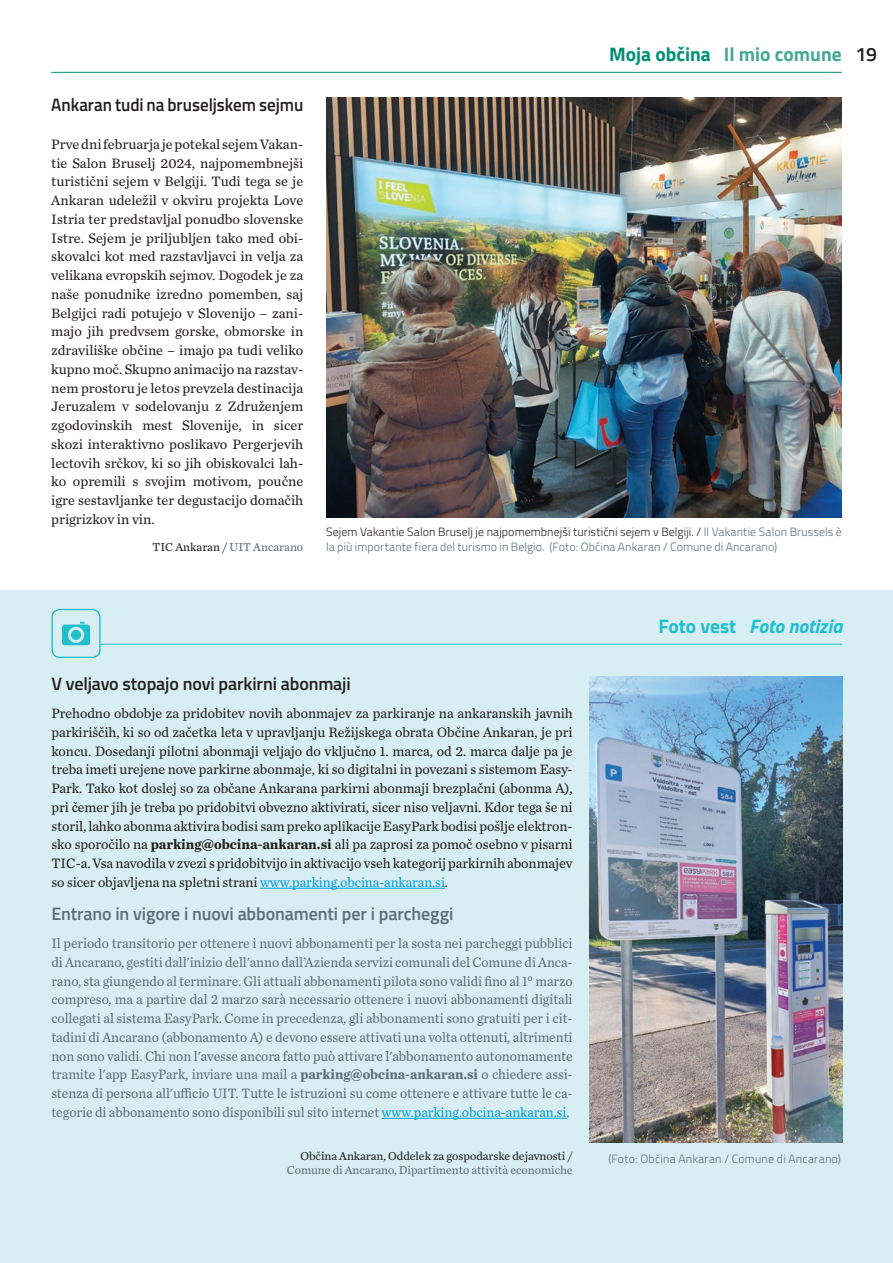
<style>
.page{position:relative;width:893px;height:1263px;background:#fff}
.page>*{position:absolute;margin:0;border:0;box-sizing:border-box;transform-origin:0 0}
.t1{font:700 19.5px "Titillium";color:#46a796}
.t2{font:italic 700 19.5px "Titillium";color:#21bece}
.t3{font:600 18px "Titillium";letter-spacing:-.005em;color:#5c6f78}
.t4{font:600 18px "Titillium";letter-spacing:-.005em;color:#231f20}
.t5{font:600 18px "Titillium";letter-spacing:-.005em;color:#231f20;scale:.95 1}
.t6{font:14.25px/18.8px "Chronicle Text G2";letter-spacing:-.005em;color:#231f20;text-align:justify}
.t7{font:14.25px/18.8px "Chronicle Text G2";letter-spacing:-.005em;color:#5c6f78;text-align:justify;scale:.96 1}
.t8{font:300 12px/14.4px "Titillium";letter-spacing:.01em;color:#5c6f78}
.t9{font:12px "Chronicle Text G2";letter-spacing:-.005em;color:#231f20}
.t10{font:12px "Chronicle Text G2";letter-spacing:-.005em;color:#5c6f78}
.s1{color:#5c6f78}
.s2{color:#009175}
.s3{font-weight:600;color:#231f20}
.s4{color:#231f20}
.s5{font-style:normal}
.s6{font-weight:700}
.s7{color:#009de0}
</style>
<div class="page">
<hr style="left:51px;top:72px;width:791px;height:1px;background:#009175">
<img style="left:326px;top:98px;width:516px;height:419px">
<div style="left:0;top:591px;width:893px;height:672px;background:#d7eff3"></div>
<hr style="left:260px;top:888px;width:185px;height:1px;background:#009de0">
<hr style="left:382px;top:1118px;width:184px;height:1px;background:#009de0">
<hr style="left:100px;top:644px;width:742px;height:1px;background:#21bece">
<svg style="left:62px;top:621px;width:28px;height:24px"></svg>
<div style="left:51px;top:609px;width:50px;height:49px;border:1px solid #21bece;border-radius:8px"></div>
<img style="left:590px;top:677px;width:252px;height:466px">
<p class="t5" style="left:51px;top:91px;width:267px">Ankaran tudi na bruseljskem sejmu</p>
<p class="t6" style="left:51px;top:134px;width:254px">Prve dni februarja je potekal sejem Vakan&shy;tie Salon Bruselj 2024, najpomembnejši turistični sejem v Belgiji. Tudi tega se je Ankaran udeležil v okviru projekta Love Istria ter predstavljal ponudbo slovenske Istre. Sejem je priljubljen tako med obi&shy;skovalci kot med razstavljavci in velja za velikana evropskih sejmov. Dogodek je za naše ponudnike izredno pomemben, saj Belgijci radi potujejo v Slovenijo – zani&shy;majo jih predvsem gorske, obmorske in zdraviliške občine – imajo pa tudi veliko kupno moč. Skupno animacijo na razstav&shy;nem prostoru je letos prevzela destinacija Jeruzalem v sodelovanju z Združenjem zgodovinskih mest Slovenije, in sicer skozi interaktivno poslikavo Pergerjevih lectovih srčkov, ki so jih obiskovalci lah&shy;ko opremili s svojim motivom, poučne igre sestavljanke ter degustacijo domačih prigrizkov in vin.</p>
<p class="t9" style="left:153px;top:538px;width:152px">TIC Ankaran / <span class="s1">UIT Ancarano</span></p>
<h1 class="t1" style="left:609px;top:40px;width:270px"><span class="s2">Moja občina</span> Il mio comune <span class="s3">19</span></h1>
<p class="t8" style="left:326px;top:524px;width:517px"><span class="s4">Sejem Vakantie Salon Bruselj je najpomembnejši turistični sejem v Belgiji. /</span> Il Vakantie Salon Brussels è la più importante fiera del turismo in Belgio. (Foto: Občina Ankaran / Comune di Ancarano)</p>
<h1 class="t2" style="left:658px;top:611px;width:185px"><span class="s5">Foto vest</span> Foto notizia</h1>
<p class="t4" style="left:51px;top:670px;width:301px">V veljavo stopajo novi parkirni abonmaji</p>
<p class="t6" style="left:51px;top:703px;width:523px">Prehodno obdobje za pridobitev novih abonmajev za parkiranje na ankaranskih javnih parkiriščih, ki so od začetka leta v upravljanju Režijskega obrata Občine Ankaran, je pri koncu. Dosedanji pilotni abonmaji veljajo do vključno 1. marca, od 2. marca dalje pa je treba imeti urejene nove parkirne abonmaje, ki so digitalni in povezani s sistemom Easy-Park. Tako kot doslej so za občane Ankarana parkirni abonmaji brezplačni (abonma A), pri čemer jih je treba po pridobitvi obvezno aktivirati, sicer niso veljavni. Kdor tega še ni storil, lahko abonma aktivira bodisi sam preko aplikacije EasyPark bodisi pošlje elektron&shy;sko sporočilo na <span class="s6">parking@obcina-ankaran.si</span> ali pa zaprosi za pomoč osebno v pisarni TIC-a. Vsa navodila v zvezi s pridobitvijo in aktivacijo vseh kategorij parkirnih abonmajev so sicer objavljena na spletni strani <span class="s7">www.parking.obcina-ankaran.si</span>.</p>
<p class="t3" style="left:51px;top:900px;width:403px">Entrano in vigore i nuovi abbonamenti per i parcheggi</p>
<p class="t7" style="left:51px;top:933px;width:544px">Il periodo transitorio per ottenere i nuovi abbonamenti per la sosta nei parcheggi pubblici di Ancarano, gestiti dall'inizio dell'anno dall’Azienda servizi comunali del Comune di Anca&shy;rano, sta giungendo al terminare. Gli attuali abbonamenti pilota sono validi fino al 1° marzo compreso, ma a partire dal 2 marzo sarà necessario ottenere i nuovi abbonamenti digitali collegati al sistema EasyPark. Come in precedenza, gli abbonamenti sono gratuiti per i cit&shy;tadini di Ancarano (abbonamento A) e devono essere attivati una volta ottenuti, altrimenti non sono validi. Chi non l'avesse ancora fatto può attivare l'abbonamento autonomamente tramite l'app EasyPark, inviare una mail a <span class="s6">parking@obcina-ankaran.si</span> o chiedere assi&shy;stenza di persona all'ufficio UIT. Tutte le istruzioni su come ottenere e attivare tutte le ca&shy;tegorie di abbonamento sono disponibili sul sito internet <span class="s7">www.parking.obcina-ankaran.si</span>.</p>
<p class="t9" style="left:301px;top:1146px;width:274px">Občina Ankaran, Oddelek za gospodarske dejavnosti /</p>
<p class="t10" style="left:287px;top:1161px;width:287px">Comune di Ancarano, Dipartimento attività economiche</p>
<p class="t8" style="left:608px;top:1151px;width:234px">(Foto: Občina Ankaran / Comune di Ancarano)</p>
</div>
